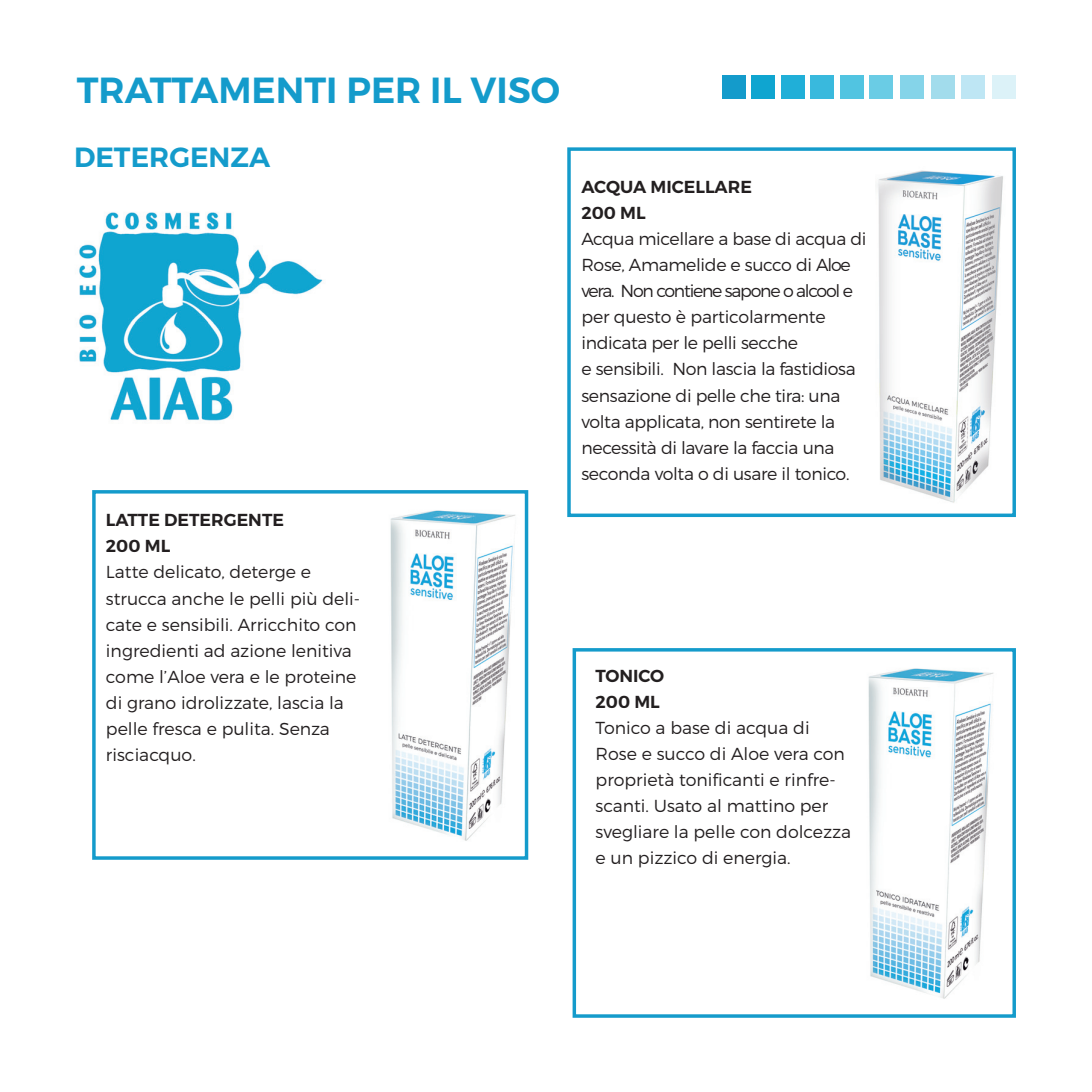
<style>
.page{position:relative;width:1092px;height:1092px;background:#fff}
.page>*{position:absolute;margin:0;border:0;box-sizing:border-box;transform-origin:0 0}
.t1{font:600 36.25px "Montserrat";color:#149bcb}
.t2{font:600 27.75px "Montserrat";color:#149bcb}
.t3{font:300 17.25px/26px "Montserrat";letter-spacing:-.01em;color:#231f20}
.t4{font:600 17.25px/26px "Montserrat";color:#231f20}
</style>
<div class="page">
<div style="left:567px;top:147px;width:448px;height:370px;border:3px solid #149bcb"></div>
<div style="left:572px;top:648px;width:443px;height:369px;border:3px solid #149bcb"></div>
<div style="left:92px;top:490px;width:436px;height:369px;border:3px solid #149bcb"></div>
<img style="left:390px;top:510px;width:126px;height:331px">
<img style="left:877px;top:170px;width:126px;height:333px">
<img style="left:868px;top:668px;width:126px;height:331px">
<img style="left:79px;top:212px;width:244px;height:209px">
<div style="left:722px;top:75px;width:24px;height:24px;background:#149bcb"></div>
<div style="left:751px;top:75px;width:24px;height:24px;background:#0fa5d0"></div>
<div style="left:780px;top:75px;width:24px;height:24px;background:#20afd8"></div>
<div style="left:810px;top:75px;width:24px;height:24px;background:#39b9dd"></div>
<div style="left:839px;top:75px;width:24px;height:24px;background:#51c4e1"></div>
<div style="left:869px;top:75px;width:24px;height:24px;background:#6acce5"></div>
<div style="left:899px;top:75px;width:24px;height:24px;background:#85d4e9"></div>
<div style="left:930px;top:75px;width:24px;height:24px;background:#a2dcec"></div>
<div style="left:961px;top:75px;width:24px;height:24px;background:#bee6f4"></div>
<div style="left:992px;top:75px;width:24px;height:24px;background:#dcf2f8"></div>
<h1 class="t1" style="left:77px;top:67px;width:485px">TRATTAMENTI PER IL VISO</h1>
<h2 class="t2" style="left:74px;top:139px;width:198px">DETERGENZA</h2>
<p class="t4" style="left:106px;top:507px;width:179px">LATTE DETERGENTE<br>200 ML</p>
<p class="t3" style="left:106px;top:559px;width:256px">Latte delicato, deterge e strucca anche le pelli più deli&shy;cate e sensibili. Arricchito con ingredienti ad azione lenitiva come l’Aloe vera e le proteine di grano idrolizzate, lascia la pelle fresca e pulita. Senza risciacquo.</p>
<p class="t4" style="left:581px;top:174px;width:172px">ACQUA MICELLARE<br>200 ML</p>
<p class="t3" style="left:581px;top:226px;width:286px">Acqua micellare a base di acqua di<br>Rose, Amamelide e succo di Aloe vera. Non contiene sapone o alcool e per questo è particolarmente indicata per le pelli secche<br>e sensibili. Non lascia la fastidiosa sensazione di pelle che tira: una volta applicata, non sentirete la necessità di lavare la faccia una seconda volta o di usare il tonico.</p>
<p class="t4" style="left:595px;top:662px;width:70px">TONICO<br>200 ML</p>
<p class="t3" style="left:595px;top:714px;width:257px">Tonico a base di acqua di<br>Rose e succo di Aloe vera con proprietà tonificanti e rinfre&shy;scanti. Usato al mattino per svegliare la pelle con dolcezza e un pizzico di energia.</p>
</div>
